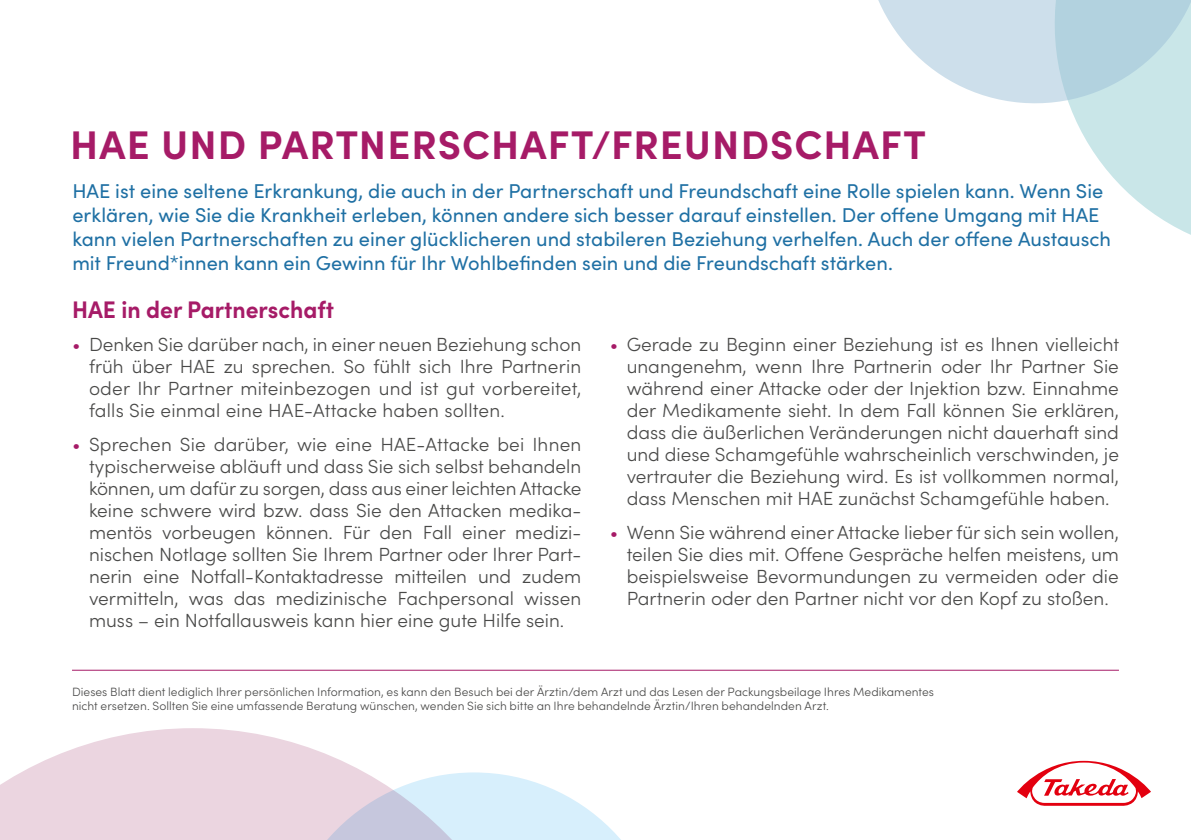
<style>
.page{position:relative;width:1191px;height:840px;background:#fff}
.page>*{position:absolute;margin:0;border:0;box-sizing:border-box;transform-origin:0 0}
.t1{font:700 40px "Sofia Pro";letter-spacing:.025em;color:#a61b67}
.t2{font:700 24px "Sofia Pro";color:#a61b67;scale:.95 1}
.t3{font:20px/24px "Sofia Pro";color:#1f70a4}
.t4{font:300 19px/22px "Sofia Pro";color:#494948;text-align:justify}
.t5{font:300 12px/14px "Sofia Pro";letter-spacing:.005em;color:#494948}
.s1{color:#a61b67}
</style>
<div class="page">
<hr style="left:72px;top:669px;width:1047px;height:1px;background:#a61b67">
<svg style="left:1017px;top:760px;width:134px;height:46px"></svg>
<svg style="left:878px;top:0;width:313px;height:235px"></svg>
<svg style="left:0;top:728px;width:363px;height:111px;fill:#ebd5e0"></svg>
<svg style="left:280px;top:772px;width:340px;height:67px"></svg>
<h1 class="t1" style="left:70px;top:114px;width:857px">HAE UND PARTNERSCHAFT/FREUNDSCHAFT</h1>
<p class="t3" style="left:72px;top:177px;width:1040px">HAE ist eine seltene Erkrankung, die auch in der Partnerschaft und Freundschaft eine Rolle spielen kann. Wenn Sie erklären, wie Sie die Krankheit erleben, können andere sich besser darauf einstellen. Der offene Umgang mit HAE kann vielen Partnerschaften zu einer glücklicheren und stabileren Beziehung verhelfen. Auch der offene Austausch mit Freund*innen kann ein Gewinn für Ihr Wohlbefinden sein und die Freundschaft stärken.</p>
<p class="t2" style="left:72px;top:291px;width:277px">HAE in der Partnerschaft</p>
<p class="t4" style="left:89px;top:332px;width:494px;text-indent:-17px"><span class="s1">•</span> Denken Sie darüber nach, in einer neuen Beziehung schon früh über HAE zu sprechen. So fühlt sich Ihre Partnerin oder Ihr Partner miteinbezogen und ist gut vorbereitet, falls Sie einmal eine HAE-Attacke haben sollten.</p>
<p class="t4" style="left:89px;top:431px;width:494px;text-align:left;text-indent:-17px"><span class="s1">•</span> Sprechen Sie darüber, wie eine HAE-Attacke bei Ihnen typischerweise abläuft und dass Sie sich selbst behandeln können, um dafür zu sorgen, dass aus einer leichten Attacke keine schwere wird bzw. dass Sie den Attacken medika&shy;mentös vorbeugen können. Für den Fall einer medizi&shy;nischen Notlage sollten Sie Ihrem Partner oder Ihrer Part&shy;nerin eine Notfall-Kontaktadresse mitteilen und zudem vermitteln, was das medizinische Fachpersonal wissen muss – ein Notfallausweis kann hier eine gute Hilfe sein.</p>
<p class="t4" style="left:626px;top:332px;width:494px;text-indent:-17px"><span class="s1">•</span> Gerade zu Beginn einer Beziehung ist es Ihnen vielleicht unangenehm, wenn Ihre Partnerin oder Ihr Partner Sie während einer Attacke oder der Injektion bzw. Einnahme der Medikamente sieht. In dem Fall können Sie erklären, dass die äußerlichen Veränderungen nicht dauerhaft sind und diese Schamgefühle wahrscheinlich verschwinden, je vertrauter die Beziehung wird. Es ist vollkommen normal, dass Menschen mit HAE zunächst Schamgefühle haben.</p>
<p class="t4" style="left:626px;top:519px;width:494px;text-indent:-17px"><span class="s1">•</span> Wenn Sie während einer Attacke lieber für sich sein wollen, teilen Sie dies mit. Offene Gespräche helfen meistens, um beispielsweise Bevormundungen zu vermeiden oder die Partnerin oder den Partner nicht vor den Kopf zu stoßen.</p>
<p class="t5" style="left:72px;top:683px;width:863px">Dieses Blatt dient lediglich Ihrer persönlichen Information, es kann den Besuch bei der Ärztin/dem Arzt und das Lesen der Packungsbeilage Ihres Medikamentes nicht ersetzen. Sollten Sie eine umfassende Beratung wünschen, wenden Sie sich bitte an Ihre behandelnde Ärztin/Ihren behandelnden Arzt.</p>
</div>
